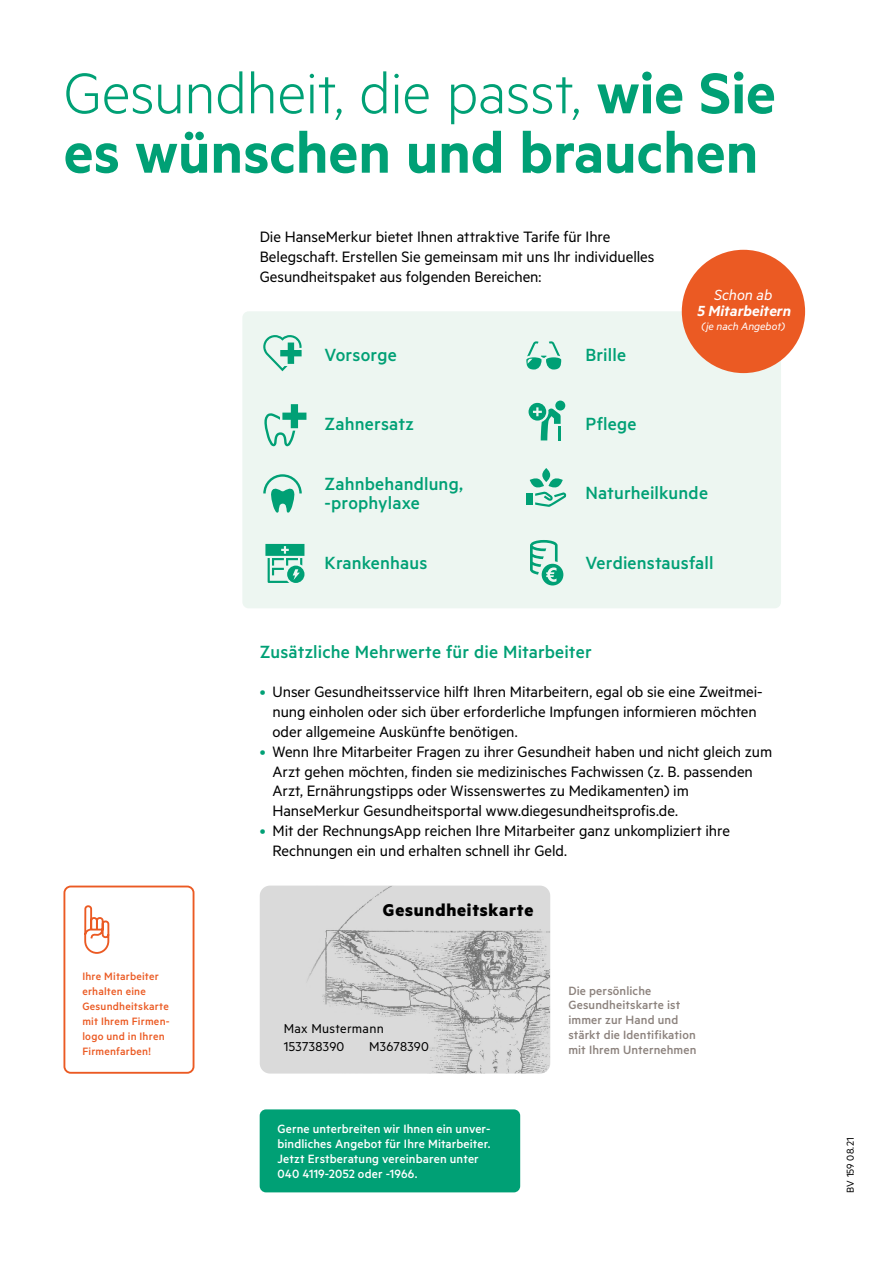
<style>
.page{position:relative;width:893px;height:1263px;background:#fff}
.page>*{position:absolute;margin:0;border:0;box-sizing:border-box;transform-origin:0 0}
.t1{font:600 64.5px/59.4px "Metric Alt";color:#00a075}
.t2{font:500 19.8px/19.8px "Metric Alt";letter-spacing:.01em;color:#00a075}
.t3{font:700 19.35px "Metric Alt";letter-spacing:.04em;color:#000}
.t4{font:16.95px/19.8px "Metric Alt";letter-spacing:-.005em;color:#000}
.t5{font:italic 600 16.5px "Metric Alt";color:#fff}
.t6{font:italic 16.5px "Metric Alt";color:#fff}
.t7{font:14.4px/17.4px "Metric Alt";letter-spacing:.02em;color:#000}
.t8{font:500 13.5px/14.9px "Metric Alt";letter-spacing:.01em;color:#fff}
.t9{font:500 13.5px/14.9px "Metric Alt";letter-spacing:.01em;color:#8c827d}
.t10{font:500 12px/15px "Metric Alt";letter-spacing:.02em;color:#eb5a23}
.t11{font:italic 12px "Metric Alt";color:#fff}
.t12{font:11.25px "Metric Alt";color:#000}
.s1{font-weight:300}
.s2{color:#00a075}
</style>
<div class="page">
<div style="left:260px;top:885px;width:290px;height:188px;background:#dadada;border-radius:10px"></div>
<img style="left:287px;top:885px;width:263px;height:188px">
<div style="left:242px;top:311px;width:539px;height:297px;background:#edf6f1;border-radius:6px"></div>
<svg style="left:263px;top:474px;width:39px;height:39px"></svg>
<svg style="left:264px;top:404px;width:42px;height:42px"></svg>
<svg style="left:530px;top:540px;width:33px;height:45px"></svg>
<div style="left:542px;top:468px;width:8px;height:14px;background:#00a075;border-radius:50%"></div>
<div style="left:526px;top:494px;width:7px;height:11px;background:#00a075"></div>
<svg style="left:530px;top:477px;width:36px;height:30px"></svg>
<svg style="left:265px;top:544px;width:39px;height:39px"></svg>
<svg style="left:526px;top:341px;width:35px;height:28px"></svg>
<svg style="left:263px;top:335px;width:39px;height:36px"></svg>
<div style="left:555px;top:401px;width:10px;height:9px;background:#00a075;border-radius:50%"></div>
<svg style="left:528px;top:403px;width:33px;height:37px"></svg>
<div style="left:682px;top:250px;width:123px;height:123px;background:#eb5a23;border-radius:50%"></div>
<div style="left:63px;top:885px;width:131px;height:189px;border:2px solid #eb5a23;border-radius:6px"></div>
<svg style="left:84px;top:905px;width:26px;height:49px"></svg>
<div style="left:260px;top:1109px;width:260px;height:83px;background:#00a075;border-radius:6px"></div>
<h1 class="t1" style="left:64px;top:62px;width:713px"><span class="s1">Gesundheit, die passt,</span> wie Sie es wünschen und brauchen</h1>
<p class="t4" style="left:260px;top:226px;width:396px">Die HanseMerkur bietet Ihnen attraktive Tarife für Ihre<br>Belegschaft. Erstellen Sie gemeinsam mit uns Ihr individuelles<br>Gesundheitspaket aus folgenden Bereichen:</p>
<p class="t2" style="left:325px;top:344px;width:74px">Vorsorge</p>
<p class="t2" style="left:325px;top:413px;width:91px">Zahnersatz</p>
<p class="t2" style="left:585px;top:344px;width:42px">Brille</p>
<p class="t2" style="left:585px;top:414px;width:53px">Pflege</p>
<p class="t6" style="left:714px;top:285px;width:60px">Schon ab</p>
<p class="t5" style="left:697px;top:301px;width:95px">5 Mitarbeitern</p>
<p class="t11" style="left:702px;top:319px;width:85px">(je nach Angebot)</p>
<p class="t2" style="left:325px;top:473px;width:140px">Zahnbehandlung, -prophylaxe</p>
<p class="t2" style="left:325px;top:552px;width:104px">Krankenhaus</p>
<p class="t2" style="left:585px;top:483px;width:124px">Naturheilkunde</p>
<p class="t2" style="left:585px;top:552px;width:130px">Verdienstausfall</p>
<p class="t2" style="left:260px;top:641px;width:334px">Zusätzliche Mehrwerte für die Mitarbeiter</p>
<p class="t4" style="left:272px;top:682px;width:492px;text-indent:-13px"><span class="s2">•</span> Unser Gesundheitsservice hilft Ihren Mitarbeitern, egal ob sie eine Zweitmei&shy;nung einholen oder sich über erforderliche Impfungen informieren möchten oder allgemeine Auskünfte benötigen.</p>
<p class="t4" style="left:272px;top:741px;width:501px;text-indent:-13px"><span class="s2">•</span> Wenn Ihre Mitarbeiter Fragen zu ihrer Gesundheit haben und nicht gleich zum Arzt gehen möchten, finden sie medizinisches Fachwissen (z. B. passenden Arzt, Ernährungstipps oder Wissenswertes zu Medikamenten) im HanseMerkur Gesundheitsportal www.diegesundheitsprofis.de.</p>
<p class="t4" style="left:272px;top:820px;width:459px;text-indent:-13px"><span class="s2">•</span> Mit der RechnungsApp reichen Ihre Mitarbeiter ganz unkompliziert ihre<br>Rechnungen ein und erhalten schnell ihr Geld.</p>
<p class="t10" style="left:82px;top:968px;width:89px">Ihre Mitarbeiter erhalten eine<br>Gesundheitskarte mit Ihrem Firmen&shy;logo und in Ihren<br>Firmenfarben!</p>
<p class="t3" style="left:383px;top:898px;width:152px">Gesundheitskarte</p>
<p class="t7" style="left:284px;top:1019px;width:102px">Max Mustermann<br>153738390</p>
<p class="t7" style="left:369px;top:1037px;width:61px">M3678390</p>
<p class="t8" style="left:277px;top:1121px;width:215px">Gerne unterbreiten wir Ihnen ein unver&shy;bindliches Angebot für Ihre Mitarbeiter.<br>Jetzt Erstberatung vereinbaren unter 040 4119-2052 oder -1966.</p>
<p class="t9" style="left:568px;top:982px;width:130px">Die persönliche<br>Gesundheitskarte ist immer zur Hand und stärkt die Identifikation mit Ihrem Unternehmen</p>
<p class="t12" style="left:844px;top:1192px;width:57px;rotate:-90deg">BV 159 08.21</p>
</div>
